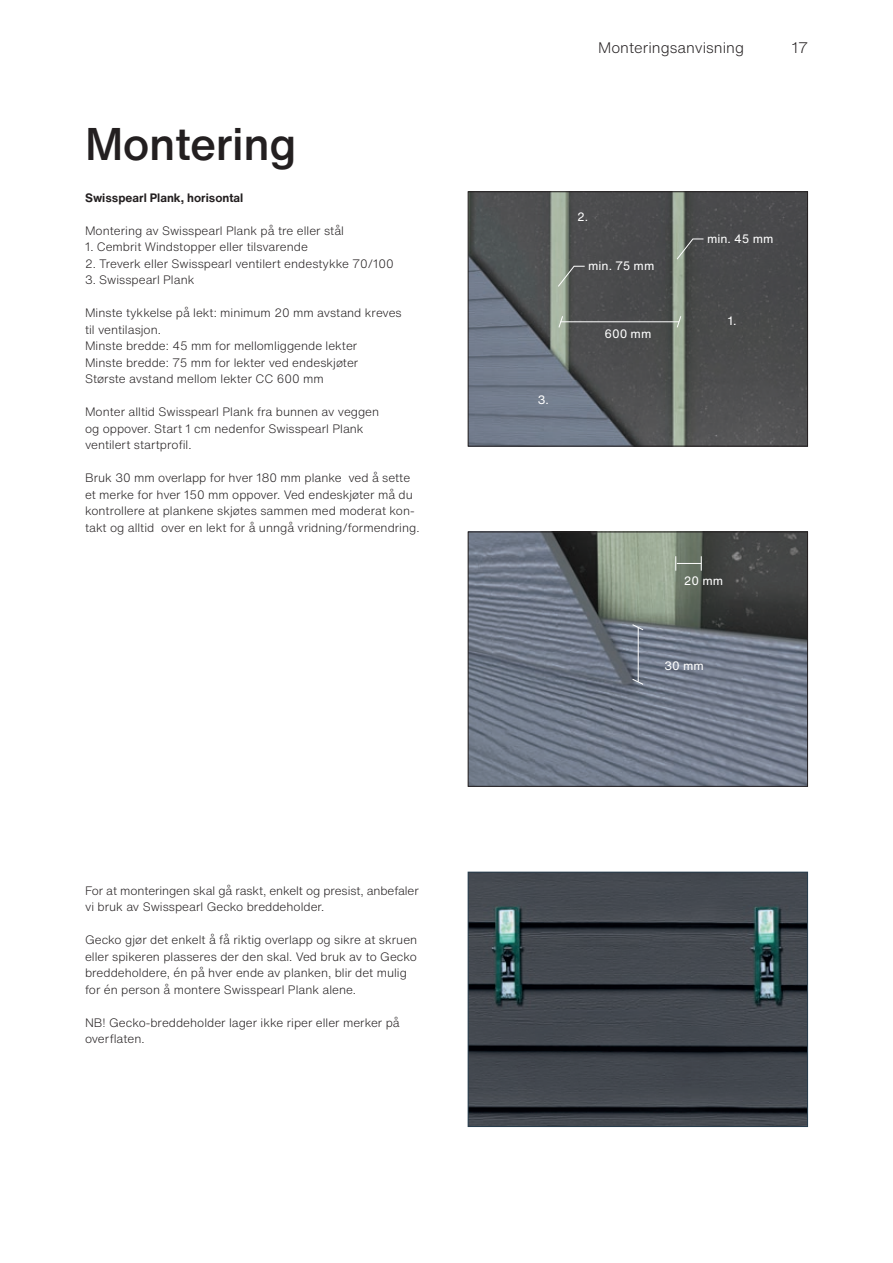
<style>
.page{position:relative;width:893px;height:1263px;background:#fff}
.page>*{position:absolute;margin:0;border:0;box-sizing:border-box;transform-origin:0 0}
.t1{font:500 45px "Helvetica Now Text";letter-spacing:-.01em;color:#231f20}
.t2{font:300 15px "Helvetica Now Text";color:#231f20}
.t3{font:300 12px/16.5px "Helvetica Now Text";color:#231f20}
.t4{font:12px "Helvetica Now Text";color:#fff}
.t5{font:700 12px "Helvetica Now Text";color:#231f20}
</style>
<div class="page">
<img style="left:470px;top:533px;width:336px;height:252px">
<div style="left:468px;top:531px;width:340px;height:256px;border:1px solid #231f20"></div>
<img style="left:470px;top:193px;width:336px;height:251px">
<div style="left:468px;top:191px;width:340px;height:255px;border:1px solid #231f20"></div>
<svg style="left:632px;top:624px;width:12px;height:7px"></svg>
<svg style="left:632px;top:678px;width:12px;height:7px"></svg>
<hr style="left:638px;top:627px;width:1px;height:55px;background:#fff">
<svg style="left:558px;top:315px;width:5px;height:13px"></svg>
<svg style="left:676px;top:315px;width:6px;height:13px"></svg>
<hr style="left:560px;top:321px;width:119px;height:1px;background:#fff">
<svg style="left:557px;top:265px;width:28px;height:22px"></svg>
<svg style="left:676px;top:238px;width:28px;height:22px"></svg>
<img style="left:470px;top:874px;width:336px;height:251px">
<div style="left:468px;top:872px;width:340px;height:255px;border:1px solid #283e4e"></div>
<svg style="left:675px;top:556px;width:27px;height:15px"></svg>
<h1 class="t1" style="left:85px;top:113px;width:213px">Montering</h1>
<p class="t5" style="left:85px;top:189px;width:160px">Swisspearl Plank, horisontal</p>
<p class="t3" style="left:85px;top:222px;width:260px">Montering av Swisspearl Plank på tre eller stål</p>
<p class="t3" style="left:85px;top:239px;width:224px">1. Cembrit Windstopper eller tilsvarende</p>
<p class="t3" style="left:85px;top:255px;width:310px">2. Treverk eller Swisspearl ventilert endestykke 70/100</p>
<p class="t3" style="left:85px;top:272px;width:111px">3. Swisspearl Plank</p>
<p class="t3" style="left:85px;top:305px;width:318px">Minste tykkelse på lekt: minimum 20 mm avstand kreves til ventilasjon.<br>Minste bredde: 45 mm for mellomliggende lekter<br>Minste bredde: 75 mm for lekter ved endeskjøter Største avstand mellom lekter CC 600 mm</p>
<p class="t3" style="left:85px;top:404px;width:296px">Monter alltid Swisspearl Plank fra bunnen av veggen og oppover. Start 1 cm nedenfor Swisspearl Plank ventilert startprofil.</p>
<p class="t3" style="left:85px;top:470px;width:336px">Bruk 30 mm overlapp for hver 180 mm planke ved å sette et merke for hver 150 mm oppover. Ved endeskjøter må du kontrollere at plankene skjøtes sammen med moderat kon&shy;takt og alltid over en lekt for å unngå vridning/formendring.</p>
<p class="t3" style="left:85px;top:882px;width:335px">For at monteringen skal gå raskt, enkelt og presist, anbefaler vi bruk av Swisspearl Gecko breddeholder.</p>
<p class="t3" style="left:85px;top:932px;width:334px">Gecko gjør det enkelt å få riktig overlapp og sikre at skruen eller spikeren plasseres der den skal. Ved bruk av to Gecko breddeholdere, én på hver ende av planken, blir det mulig for én person å montere Swisspearl Plank alene.</p>
<p class="t3" style="left:85px;top:1014px;width:316px">NB! Gecko-breddeholder lager ikke riper eller merker på overflaten.</p>
<p class="t2" style="left:598px;top:38px;width:147px">Monteringsanvisning</p>
<p class="t2" style="left:792px;top:38px;width:18px">17</p>
<p class="t4" style="left:538px;top:391px;width:13px">3.</p>
<p class="t4" style="left:577px;top:208px;width:13px">2.</p>
<p class="t4" style="left:588px;top:257px;width:68px">min. 75 mm</p>
<p class="t4" style="left:604px;top:326px;width:49px">600 mm</p>
<p class="t4" style="left:707px;top:231px;width:68px">min. 45 mm</p>
<p class="t4" style="left:728px;top:312px;width:10px">1.</p>
<p class="t4" style="left:684px;top:572px;width:41px">20 mm</p>
<p class="t4" style="left:664px;top:657px;width:41px">30 mm</p>
</div>
